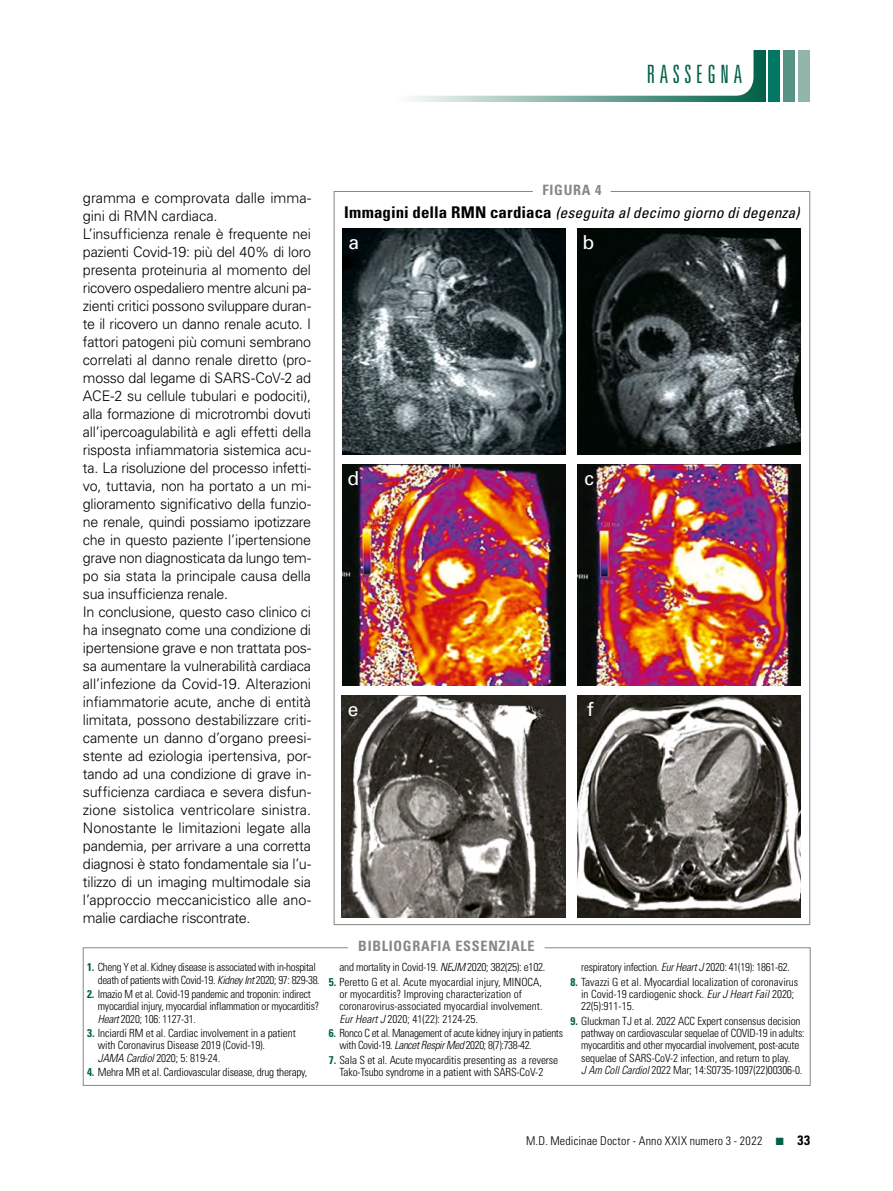
<style>
.page{position:relative;width:893px;height:1191px;background:#fff}
.page>*{position:absolute;margin:0;border:0;box-sizing:border-box;transform-origin:0 0}
.t1{font:300 ultra-condensed 25.2px "Univers";letter-spacing:.185em;color:#006048}
.t2{font:19.2px "Univers";color:#fff}
.t3{font:italic condensed 15px "Univers";letter-spacing:.005em;color:#000;scale:1.05 1}
.t4{font:300 14.55px/18px "Univers";letter-spacing:-.015em;color:#000}
.t5{font:700 condensed 14.25px "Univers";letter-spacing:.05em;color:#878786}
.t6{font:700 condensed 13.5px "Univers";color:#000}
.t7{font:300 condensed 12px "Univers";letter-spacing:.02em;color:#000}
.t8{font:300 condensed 11.25px/12.3px "Univers";letter-spacing:-.01em;color:#000}
.t9{font:300 condensed 11.25px/12.3px "Univers";letter-spacing:-.03em;color:#000}
.s1{font-weight:700;color:#006048}
.s2{font-style:italic}
.s3{font-weight:700;font-style:normal;font-size:16.05px}
</style>
<div class="page">
<div style="left:396px;top:50px;width:369px;height:51px;background:linear-gradient(to right,#fcfdfc,#04624a)"></div>
<div style="left:768px;top:50px;width:12px;height:51px;background:#007864"></div>
<div style="left:783px;top:50px;width:12px;height:51px;background:#559485"></div>
<div style="left:798px;top:50px;width:12px;height:51px;background:#91b5aa"></div>
<div style="left:376px;top:0;width:377px;height:96px;background:#fff;border-radius:18px"></div>
<svg style="left:333px;top:191px;width:477px;height:734px"></svg>
<img style="left:342px;top:229px;width:223px;height:225px">
<img style="left:342px;top:464px;width:223px;height:221px">
<img style="left:577px;top:229px;width:224px;height:225px">
<img style="left:342px;top:696px;width:223px;height:221px">
<img style="left:577px;top:464px;width:223px;height:221px">
<img style="left:577px;top:696px;width:223px;height:221px">
<svg style="left:83px;top:947px;width:728px;height:139px"></svg>
<h1 class="t1" style="left:647px;top:60px;width:97px">RASSEGNA</h1>
<p class="t4" style="left:83px;top:189px;width:230px">gramma e comprovata dalle imma&shy;gini di RMN cardiaca.<br>L’insufficienza renale è frequente nei pazienti Covid-19: più del 40% di loro presenta proteinuria al momento del ricovero ospedaliero mentre alcuni pa&shy;zienti critici possono sviluppare duran&shy;te il ricovero un danno renale acuto. I fattori patogeni più comuni sembrano correlati al danno renale diretto (pro&shy;mosso dal legame di SARS-CoV-2 ad ACE-2 su cellule tubulari e podociti), alla formazione di microtrombi dovuti all’ipercoagulabilità e agli effetti della risposta infiammatoria sistemica acu&shy;ta. La risoluzione del processo infetti&shy;vo, tuttavia, non ha portato a un mi&shy;glioramento significativo della funzio&shy;ne renale, quindi possiamo ipotizzare che in questo paziente l’ipertensione grave non diagnosticata da lungo tem&shy;po sia stata la principale causa della sua insufficienza renale.<br>In conclusione, questo caso clinico ci ha insegnato come una condizione di ipertensione grave e non trattata pos&shy;sa aumentare la vulnerabilità cardiaca all’infezione da Covid-19. Alterazioni infiammatorie acute, anche di entità limitata, possono destabilizzare criti&shy;camente un danno d’organo preesi&shy;stente ad eziologia ipertensiva, por&shy;tando ad una condizione di grave in&shy;sufficienza cardiaca e severa disfun&shy;zione sistolica ventricolare sinistra.<br>Nonostante le limitazioni legate alla pandemia, per arrivare a una corretta diagnosi è stato fondamentale sia l’u&shy;tilizzo di un imaging multimodale sia l’approccio meccanicistico alle ano&shy;malie cardiache riscontrate.</p>
<p class="t9" style="left:98px;top:961px;width:223px;text-indent:-11px"><span class="s1">1.</span> Cheng Y et al. Kidney disease is associated with in-hospital death of patients with Covid-19. <span class="s2">Kidney Int</span> 2020; 97: 829-38.</p>
<p class="t8" style="left:98px;top:988px;width:223px;text-indent:-11px"><span class="s1">2.</span> Imazio M et al. Covid-19 pandemic and troponin: indirect myocardial injury, myocardial inflammation or myocarditis?<br><span class="s2">Heart</span> 2020; 106: 1127-31.</p>
<p class="t8" style="left:98px;top:1027px;width:200px;text-indent:-11px"><span class="s1">3.</span> Inciardi RM et al. Cardiac involvement in a patient with Coronavirus Disease 2019 (Covid-19).<br><span class="s2">JAMA Cardiol</span> 2020; 5: 819-24.</p>
<p class="t8" style="left:87px;top:1066px;width:222px"><span class="s1">4.</span> Mehra MR et al. Cardiovascular disease, drug therapy,</p>
<p class="t5" style="left:542px;top:181px;width:60px">FIGURA 4</p>
<p class="t3" style="left:344px;top:203px;width:435px"><span class="s3">Immagini della RMN cardiaca</span> (eseguita al decimo giorno di degenza)</p>
<h2 class="t2" style="left:348px;top:230px;width:12px">a</h2>
<h2 class="t2" style="left:582px;top:230px;width:13px">b</h2>
<h2 class="t2" style="left:347px;top:466px;width:13px">d</h2>
<h2 class="t2" style="left:348px;top:697px;width:12px">e</h2>
<h2 class="t2" style="left:584px;top:466px;width:11px">c</h2>
<h2 class="t2" style="left:587px;top:697px;width:8px">f</h2>
<p class="t5" style="left:358px;top:937px;width:178px">BIBLIOGRAFIA ESSENZIALE</p>
<p class="t8" style="left:339px;top:961px;width:207px">and mortality in Covid-19. <span class="s2">NEJM</span> 2020; 382(25): e102.</p>
<p class="t8" style="left:339px;top:975px;width:205px;text-indent:-11px"><span class="s1">5.</span> Peretto G et al. Acute myocardial injury, MINOCA, or myocarditis? Improving characterization of coronarovirus-associated myocardial involvement.<br><span class="s2">Eur Heart J</span> 2020; 41(22): 2124-25.</p>
<p class="t9" style="left:339px;top:1027px;width:225px;text-indent:-11px"><span class="s1">6.</span> Ronco C et al. Management of acute kidney injury in patients with Covid-19. <span class="s2">Lancet Respir Med</span> 2020; 8(7):738-42.</p>
<p class="t8" style="left:329px;top:1053px;width:231px;text-align:center"><span class="s1">7.</span> Sala S et al. Acute myocarditis presenting as a reverse<br>Tako-Tsubo syndrome in a patient with SARS-CoV-2</p>
<p class="t8" style="left:581px;top:961px;width:210px">respiratory infection. <span class="s2">Eur Heart J</span> 2020: 41(19): 1861-62.</p>
<p class="t8" style="left:581px;top:975px;width:219px;text-indent:-11px"><span class="s1">8.</span> Tavazzi G et al. Myocardial localization of coronavirus in Covid-19 cardiogenic shock. <span class="s2">Eur J Heart Fail</span> 2020;<br>22(5):911-15.</p>
<p class="t8" style="left:581px;top:1014px;width:225px;text-indent:-11px"><span class="s1">9.</span> Gluckman TJ et al. 2022 ACC Expert consensus decision pathway on cardiovascular sequelae of COVID-19 in adults: myocarditis and other myocardial involvement, post-acute sequelae of SARS-CoV-2 infection, and return to play.<br><span class="s2">J Am Coll Cardiol</span> 2022 Mar; 14:S0735-1097(22)00306-0.</p>
<p class="t7" style="left:526px;top:1134px;width:238px">M.D. Medicinae Doctor - Anno XXIX numero 3 - 2022</p>
<p class="t6" style="left:797px;top:1132px;width:14px">33</p>
</div>
